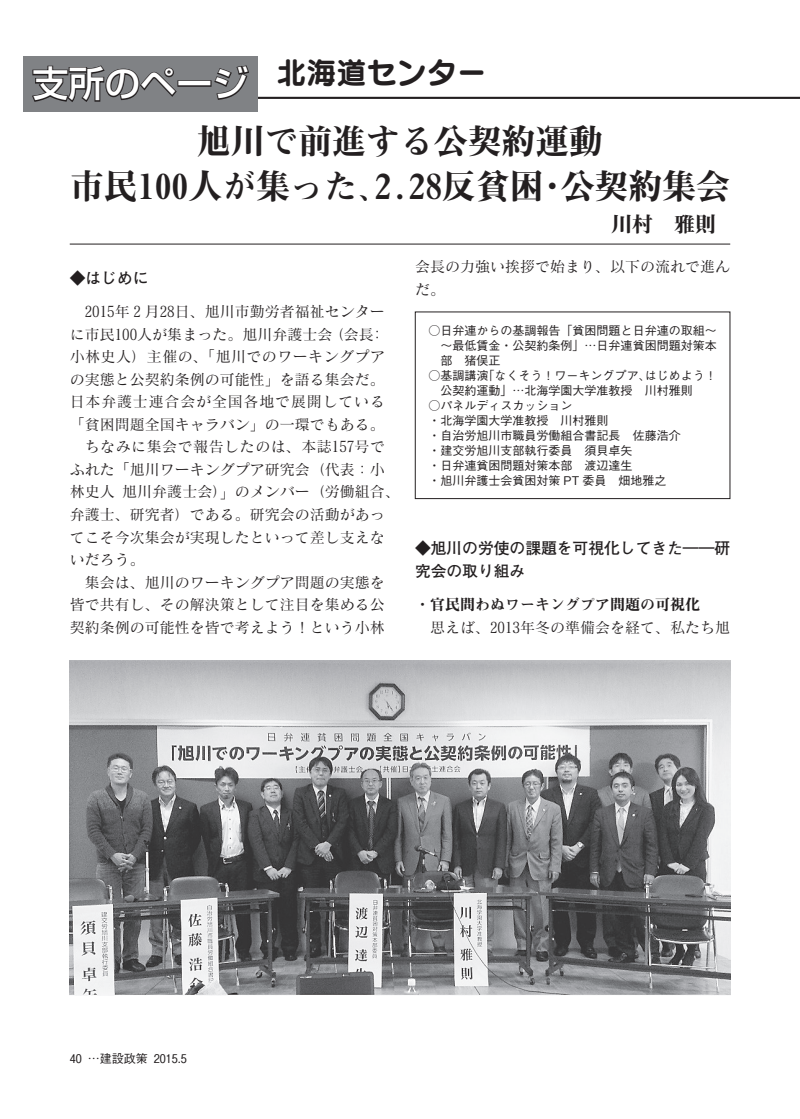
<style>
.page{position:relative;width:800px;height:1119px;background:#fff}
.page>*{position:absolute;margin:0;border:0;box-sizing:border-box;transform-origin:0 0}
.t1{font:34.5px/45px "Midashi Min Pro MA31";color:#231f20;text-align:center}
.t2{font:30px "Seurat Pro B";color:#231f20}
.t3{font:21px "Midashi Min Pro MA31";color:#231f20}
.t4{font:700 15.75px/22.5px "Futo Go B101 Pro";color:#231f20}
.t5{font:15px/22.5px "Matisse Pro M";color:#231f20}
.t6{font:15px "Matisse Pro M";letter-spacing:.03em;color:#231f20}
.t7{font:15px "Matisse Pro M";letter-spacing:.035em;color:#231f20}
.t8{font:15px "Matisse Pro M";letter-spacing:.055em;color:#231f20}
.t9{font:15px "Midashi Min Pro MA31";color:#231f20}
.t10{font:500 12px/15px "Gothic BBB Pro";color:#231f20}
.s1{font-family:"Shin Go Pro";font-weight:500;font-size:36px;color:#fff}
.s2{font-family:"Hira Min Pro W3"}
</style>
<div class="page">
<hr style="left:257px;top:97px;width:542px;height:2px;background:#231f20">
<div style="left:23px;top:56px;width:234px;height:55px;background:#808285"></div>
<svg style="left:32px;top:65px;width:145px;height:37px"></svg>
<div style="left:177px;top:80px;width:34px;height:7px;border:2px solid #231f20"></div>
<svg style="left:214px;top:65px;width:35px;height:35px"></svg>
<hr style="left:70px;top:244px;width:660px;height:1px;background:#231f20">
<img style="left:70px;top:660px;width:660px;height:334px">
<div style="left:415px;top:311px;width:315px;height:188px;border:1px solid #231f20"></div>
<h2 class="t2" style="left:32px;top:51px;width:456px"><span class="s1">支所のページ</span> 北海道センター</h2>
<h1 class="t1" style="left:70px;top:116px;width:661px">旭川で前進する公契約運動<br>市民１００人が集った、２．２８反貧困・公契約集会</h1>
<p class="t4" style="left:70px;top:264px;width:80px">◆はじめに</p>
<p class="t5" style="left:85px;top:300px;width:302px">２０１５年２月２８日、旭川市勤労者福祉センター</p>
<p class="t5" style="left:70px;top:322px;width:317px">に市民１００人が集まった。旭川弁護士会（会長：</p>
<p class="t6" style="left:70px;top:347px;width:317px">小林史人）主催の、<span class="s2">「</span>旭川でのワーキングプア</p>
<p class="t5" style="left:70px;top:367px;width:317px">の実態と公契約条例の可能性<span class="s2">」</span>を語る集会だ。</p>
<p class="t8" style="left:70px;top:392px;width:317px">日本弁護士連合会が全国各地で展開している</p>
<p class="t5" style="left:70px;top:412px;width:317px"><span class="s2">「</span>貧困問題全国キャラバン<span class="s2">」</span>の一環でもある。</p>
<p class="t7" style="left:85px;top:437px;width:302px">ちなみに集会で報告したのは、本誌１５７号で</p>
<p class="t5" style="left:70px;top:457px;width:317px">ふれた<span class="s2">「</span>旭川ワーキングプア研究会（代表：小</p>
<p class="t5" style="left:70px;top:480px;width:332px">林史人 旭川弁護士会）<span class="s2">」</span>のメンバー（労働組合、</p>
<p class="t5" style="left:70px;top:502px;width:317px">弁護士、研究者）である。研究会の活動があっ</p>
<p class="t5" style="left:70px;top:525px;width:317px">てこそ今次集会が実現したといって差し支えな</p>
<p class="t5" style="left:70px;top:547px;width:76px">いだろう。</p>
<p class="t5" style="left:85px;top:570px;width:302px">集会は、旭川のワーキングプア問題の実態を</p>
<p class="t5" style="left:70px;top:592px;width:317px">皆で共有し、その解決策として注目を集める公</p>
<p class="t5" style="left:70px;top:615px;width:317px">契約条例の可能性を皆で考えよう！という小林</p>
<h3 class="t3" style="left:611px;top:208px;width:106px">川村　雅則</h3>
<p class="t5" style="left:415px;top:255px;width:316px">会長の力強い挨拶で始まり、以下の流れで進んだ。</p>
<p class="t10" style="left:440px;top:321px;width:277px;text-align:justify;text-indent:-12px">○日弁連からの基調報告「貧困問題と日弁連の取組～～最低賃金・公契約条例」…日弁連貧困問題対策本部　猪俣正</p>
<p class="t10" style="left:440px;top:366px;width:277px;text-indent:-12px">○基調講演「なくそう！ワーキングプア、はじめよう！公契約運動」…北海学園大学准教授　川村雅則</p>
<p class="t10" style="left:428px;top:396px;width:253px">○パネルディスカッション<br>・北海学園大学准教授　川村雅則<br>・自治労旭川市職員労働組合書記長　佐藤浩介・建交労旭川支部執行委員　須貝卓矢<br>・日弁連貧困問題対策本部　渡辺達生<br>・旭川弁護士会貧困対策 PT 委員　畑地雅之</p>
<p class="t4" style="left:415px;top:535px;width:316px">◆旭川の労使の課題を可視化してきた――研究会の取り組み</p>
<p class="t9" style="left:415px;top:593px;width:286px">・官民問わぬワーキングプア問題の可視化</p>
<p class="t5" style="left:430px;top:615px;width:301px">思えば、２０１３年冬の準備会を経て、私たち旭</p>
<p class="t10" style="left:70px;top:1048px;width:119px">40 …建設政策 2015.5</p>
</div>
